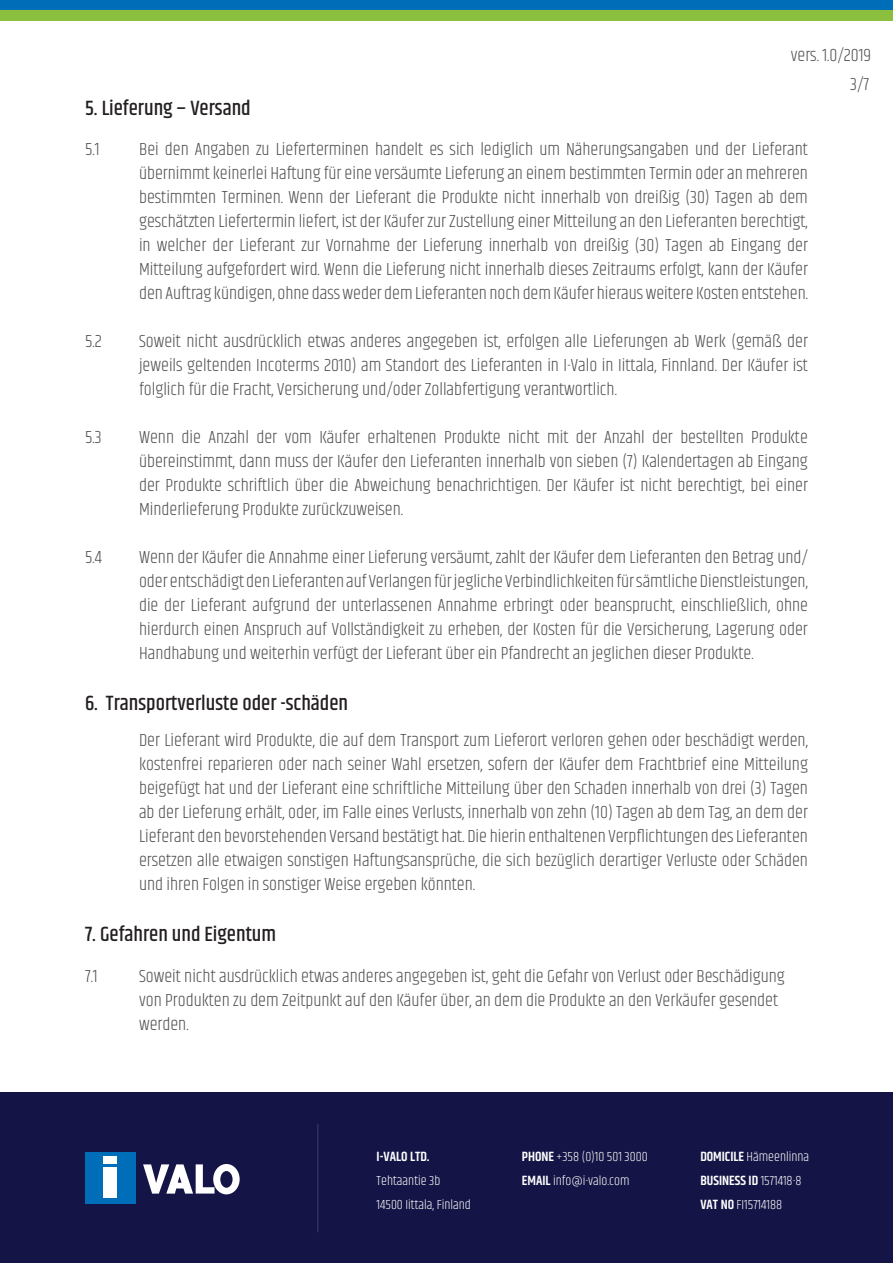
<style>
.page{position:relative;width:893px;height:1263px;background:#fff}
.page>*{position:absolute;margin:0;border:0;box-sizing:border-box;transform-origin:0 0}
.Alaotsikko{font:500 21px "Khand";color:#231f20}
.Leipäteksti{font:300 18px/24px "Khand";color:#4b4c4d;text-align:justify}
.Alaotsikko-2{font:300 18px/24px "Khand";color:#4b4c4d}
.t1{font:300 13.5px/24px "Khand";color:#fff}
.t2{font:600 13.5px "Khand";color:#fff}
.s1{font-weight:600}
</style>
<div class="page">
<div style="left:0;top:0;width:893px;height:10px;background:#006db8"></div>
<div style="left:0;top:10px;width:893px;height:11px;background:#8bc03f"></div>
<div style="left:0;top:1093px;width:893px;height:170px;background:#141446"></div>
<div style="left:85px;top:1152px;width:50px;height:51px;background:#006db8"></div>
<div style="left:103px;top:1157px;width:14px;height:7px;background:#fff"></div>
<div style="left:103px;top:1167px;width:14px;height:31px;background:#fff"></div>
<svg style="left:143px;top:1164px;width:97px;height:30px"></svg>
<hr style="left:318px;top:1124px;width:1px;height:108px;background:#3c3c6e">
<p class="Leipäteksti" style="left:791px;top:44px;width:82px">vers. 1.0/2019</p>
<p class="Alaotsikko" style="left:85px;top:95px;width:167px">5. Lieferung – Versand</p>
<p class="Leipäteksti" style="left:85px;top:138px;width:16px">5.1</p>
<p class="Leipäteksti" style="left:139px;top:138px;width:670px">Bei den Angaben zu Lieferterminen handelt es sich lediglich um Näherungsangaben und der Lieferant übernimmt keinerlei Haftung für eine versäumte Lieferung an einem bestimmten Termin oder an mehreren bestimmten Terminen. Wenn der Lieferant die Produkte nicht innerhalb von dreißig (30) Tagen ab dem geschätzten Liefertermin liefert, ist der Käufer zur Zustellung einer Mitteilung an den Lieferanten berechtigt, in welcher der Lieferant zur Vornahme der Lieferung innerhalb von dreißig (30) Tagen ab Eingang der Mitteilung aufgefordert wird. Wenn die Lieferung nicht innerhalb dieses Zeitraums erfolgt, kann der Käufer den Auftrag kündigen, ohne dass weder dem Lieferanten noch dem Käufer hieraus weitere Kosten entstehen.</p>
<p class="Leipäteksti" style="left:85px;top:330px;width:18px">5.2</p>
<p class="Leipäteksti" style="left:139px;top:330px;width:670px">Soweit nicht ausdrücklich etwas anderes angegeben ist, erfolgen alle Lieferungen ab Werk (gemäß der jeweils geltenden Incoterms 2010) am Standort des Lieferanten in I-Valo in Iittala, Finnland. Der Käufer ist folglich für die Fracht, Versicherung und/oder Zollabfertigung verantwortlich.</p>
<p class="Leipäteksti" style="left:85px;top:426px;width:18px">5.3</p>
<p class="Leipäteksti" style="left:139px;top:426px;width:670px">Wenn die Anzahl der vom Käufer erhaltenen Produkte nicht mit der Anzahl der bestellten Produkte übereinstimmt, dann muss der Käufer den Lieferanten innerhalb von sieben (7) Kalendertagen ab Eingang der Produkte schriftlich über die Abweichung benachrichtigen. Der Käufer ist nicht berechtigt, bei einer Minderlieferung Produkte zurückzuweisen.</p>
<p class="Leipäteksti" style="left:85px;top:546px;width:18px">5.4</p>
<p class="Leipäteksti" style="left:139px;top:546px;width:670px">Wenn der Käufer die Annahme einer Lieferung versäumt, zahlt der Käufer dem Lieferanten den Betrag und/ oder entschädigt den Lieferanten auf Verlangen für jegliche Verbindlichkeiten für sämtliche Dienstleistungen, die der Lieferant aufgrund der unterlassenen Annahme erbringt oder beansprucht, einschließlich, ohne hierdurch einen Anspruch auf Vollständigkeit zu erheben, der Kosten für die Versicherung, Lagerung oder Handhabung und weiterhin verfügt der Lieferant über ein Pfandrecht an jeglichen dieser Produkte.</p>
<p class="Alaotsikko" style="left:85px;top:690px;width:265px">6. Transportverluste oder -schäden</p>
<p class="Leipäteksti" style="left:139px;top:729px;width:670px">Der Lieferant wird Produkte, die auf dem Transport zum Lieferort verloren gehen oder beschädigt werden, kostenfrei reparieren oder nach seiner Wahl ersetzen, sofern der Käufer dem Frachtbrief eine Mitteilung beigefügt hat und der Lieferant eine schriftliche Mitteilung über den Schaden innerhalb von drei (3) Tagen ab der Lieferung erhält, oder, im Falle eines Verlusts, innerhalb von zehn (10) Tagen ab dem Tag, an dem der Lieferant den bevorstehenden Versand bestätigt hat. Die hierin enthaltenen Verpflichtungen des Lieferanten ersetzen alle etwaigen sonstigen Haftungsansprüche, die sich bezüglich derartiger Verluste oder Schäden und ihren Folgen in sonstiger Weise ergeben könnten.</p>
<p class="Alaotsikko" style="left:85px;top:921px;width:193px">7. Gefahren und Eigentum</p>
<p class="Alaotsikko-2" style="left:85px;top:965px;width:14px">7.1</p>
<p class="Alaotsikko-2" style="left:139px;top:965px;width:647px">Soweit nicht ausdrücklich etwas anderes angegeben ist, geht die Gefahr von Verlust oder Beschädigung von Produkten zu dem Zeitpunkt auf den Käufer über, an dem die Produkte an den Verkäufer gesendet werden.</p>
<p class="Leipäteksti" style="left:850px;top:73px;width:21px">3/7</p>
<p class="t2" style="left:377px;top:1147px;width:55px">I-VALO LTD.</p>
<p class="t1" style="left:377px;top:1169px;width:96px">Tehtaantie 3b<br>14500 Iittala, Finland</p>
<p class="t1" style="left:522px;top:1145px;width:127px"><span class="s1">PHONE</span> +358 (0)10 501 3000<br><span class="s1">EMAIL</span> info@i-valo.com</p>
<p class="t1" style="left:700px;top:1145px;width:111px"><span class="s1">DOMICILE</span> Hämeenlinna<br><span class="s1">BUSINESS ID</span> 1571418-8<br><span class="s1">VAT NO</span> FI15714188</p>
</div>
